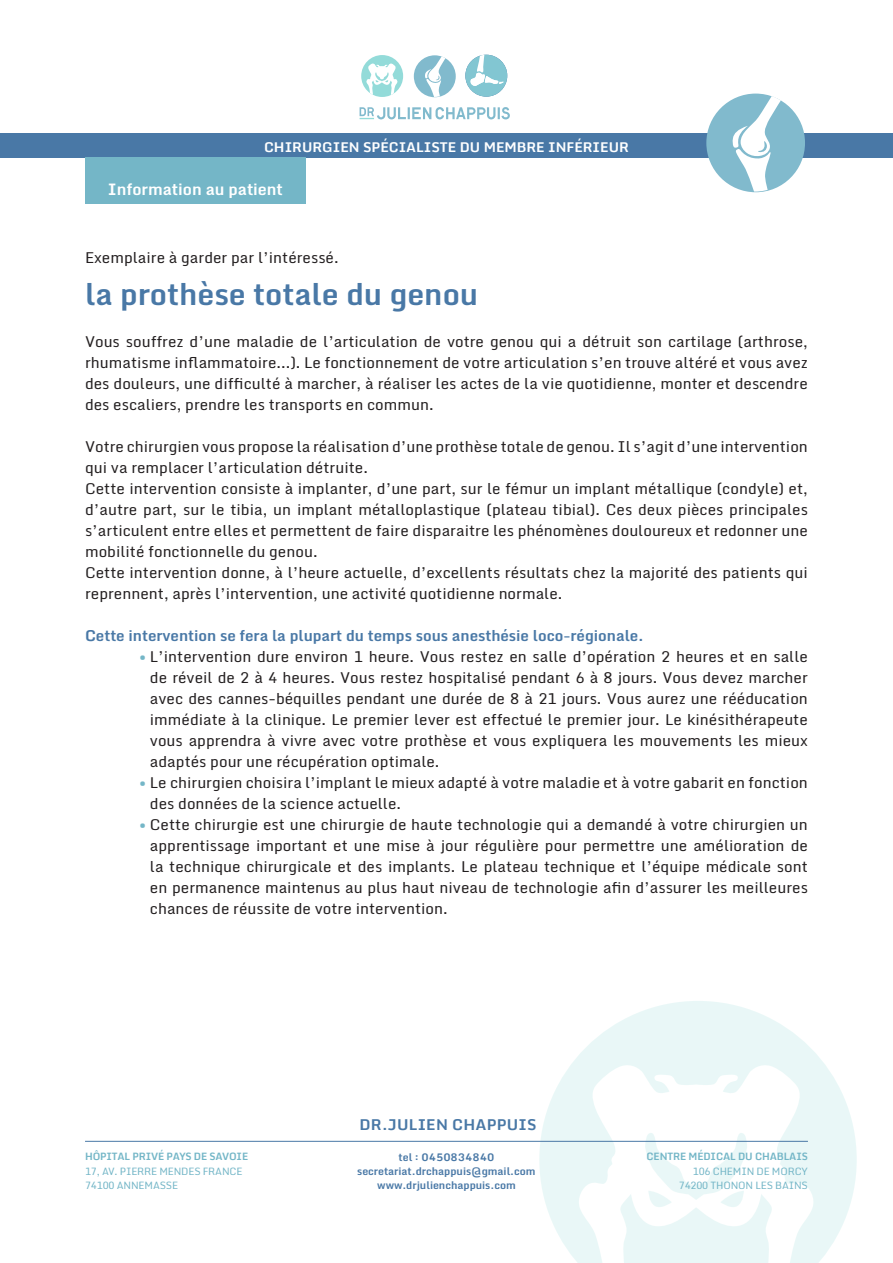
<style>
.page{position:relative;width:893px;height:1263px;background:#fff}
.page>*{position:absolute;margin:0;border:0;box-sizing:border-box;transform-origin:0 0}
.t1{font:700 30px "Monda";color:#4978a6}
.t2{font:700 15.9px "Monda";color:#fff}
.t3{font:15px/21px "Monda";color:#231f20;text-align:justify}
.subsubtitle{font:700 15px "Monda";color:#4978a6}
.t4{font:700 13.5px "Monda";color:#fff}
.t5{font:700 10.5px/14.2px "Monda";color:#4978a6;text-align:center}
.t6{font:10.2px/14.2px "Monda";letter-spacing:-.015em;color:#74b6c7}
.t7{font:700 10.2px "Monda";letter-spacing:-.01em;color:#74b6c7;scale:.96 1}
.s1{color:#74b6c7}
</style>
<div class="page">
<svg style="left:539px;top:1001px;width:318px;height:262px;fill:#e9f7f7"></svg>
<svg style="left:576px;top:1063px;width:240px;height:200px"></svg>
<div style="left:0;top:133px;width:893px;height:24px;background:#4978a6"></div>
<svg style="left:360px;top:107px;width:150px;height:12px"></svg>
<div style="left:361px;top:55px;width:42px;height:42px;background:#93dbd9;border-radius:50%"></div>
<svg style="left:366px;top:63px;width:32px;height:34px"></svg>
<div style="left:465px;top:55px;width:42px;height:42px;background:#82c6d2;border-radius:50%"></div>
<svg style="left:470px;top:55px;width:34px;height:31px"></svg>
<div style="left:414px;top:55px;width:42px;height:42px;background:#81bacd;border-radius:50%"></div>
<svg style="left:425px;top:55px;width:23px;height:42px"></svg>
<hr style="left:85px;top:1141px;width:723px;height:1px;background:#4978a6">
<div style="left:85px;top:157px;width:221px;height:47px;background:#74b6c7"></div>
<div style="left:706px;top:94px;width:99px;height:98px;background:#81bacd;border-radius:50%"></div>
<svg style="left:732px;top:93px;width:54px;height:99px"></svg>
<p class="t4" style="left:264px;top:136px;width:366px">CHIRURGIEN SPÉCIALISTE DU MEMBRE INFÉRIEUR</p>
<p class="t2" style="left:108px;top:176px;width:177px">Information au patient</p>
<p class="t3" style="left:85px;top:247px;width:255px">Exemplaire à garder par l’intéressé.</p>
<p class="t1" style="left:85px;top:268px;width:395px">la prothèse totale du genou</p>
<p class="t3" style="left:85px;top:331px;width:724px">Vous souffrez d’une maladie de l’articulation de votre genou qui a détruit son cartilage (arthrose, rhumatisme inflammatoire...). Le fonctionnement de votre articulation s’en trouve altéré et vous avez des douleurs, une difficulté à marcher, à réaliser les actes de la vie quotidienne, monter et descendre des escaliers, prendre les transports en commun.</p>
<p class="t3" style="left:85px;top:436px;width:724px">Votre chirurgien vous propose la réalisation d’une prothèse totale de genou. Il s’agit d’une intervention qui va remplacer l’articulation détruite.</p>
<p class="t3" style="left:85px;top:478px;width:724px">Cette intervention consiste à implanter, d’une part, sur le fémur un implant métallique (condyle) et, d’autre part, sur le tibia, un implant métalloplastique (plateau tibial). Ces deux pièces principales s’articulent entre elles et permettent de faire disparaitre les phénomènes douloureux et redonner une mobilité fonctionnelle du genou.</p>
<p class="t3" style="left:85px;top:562px;width:724px">Cette intervention donne, à l’heure actuelle, d’excellents résultats chez la majorité des patients qui reprennent, après l’intervention, une activité quotidienne normale.</p>
<p class="subsubtitle" style="left:85px;top:622px;width:560px">Cette intervention se fera la plupart du temps sous anesthésie loco-régionale.</p>
<p class="t3" style="left:150px;top:646px;width:659px;text-indent:-11px"><span class="s1">•</span> L’intervention dure environ 1 heure. Vous restez en salle d’opération 2 heures et en salle de réveil de 2 à 4 heures. Vous restez hospitalisé pendant 6 à 8 jours. Vous devez marcher avec des cannes-béquilles pendant une durée de 8 à 21 jours. Vous aurez une rééducation immédiate à la clinique. Le premier lever est effectué le premier jour. Le kinésithérapeute vous apprendra à vivre avec votre prothèse et vous expliquera les mouvements les mieux adaptés pour une récupération optimale.</p>
<p class="t3" style="left:150px;top:772px;width:659px;text-indent:-11px"><span class="s1">•</span> Le chirurgien choisira l’implant le mieux adapté à votre maladie et à votre gabarit en fonction des données de la science actuelle.</p>
<p class="t3" style="left:150px;top:814px;width:659px;text-indent:-11px"><span class="s1">•</span> Cette chirurgie est une chirurgie de haute technologie qui a demandé à votre chirurgien un apprentissage important et une mise à jour régulière pour permettre une amélioration de la technique chirurgicale et des implants. Le plateau technique et l’équipe médicale sont en permanence maintenus au plus haut niveau de technologie afin d’assurer les meilleures chances de réussite de votre intervention.</p>
<p class="t7" style="left:85px;top:1148px;width:171px">HÔPITAL PRIVÉ PAYS DE SAVOIE</p>
<p class="t6" style="left:85px;top:1164px;width:159px">17, AV. PIERRE MENDES FRANCE<br>74100 ANNEMASSE</p>
<p class="subsubtitle" style="left:359px;top:1112px;width:179px">DR.JULIEN CHAPPUIS</p>
<p class="t5" style="left:357px;top:1149px;width:180px">tel : 0450834840 secretariat.drchappuis@gmail.com www.drjulienchappuis.com</p>
<p class="t7" style="left:647px;top:1148px;width:170px">CENTRE MÉDICAL DU CHABLAIS</p>
<p class="t6" style="left:679px;top:1164px;width:131px;text-align:right">106 CHEMIN DE MORCY<br>74200 THONON LES BAINS</p>
</div>
